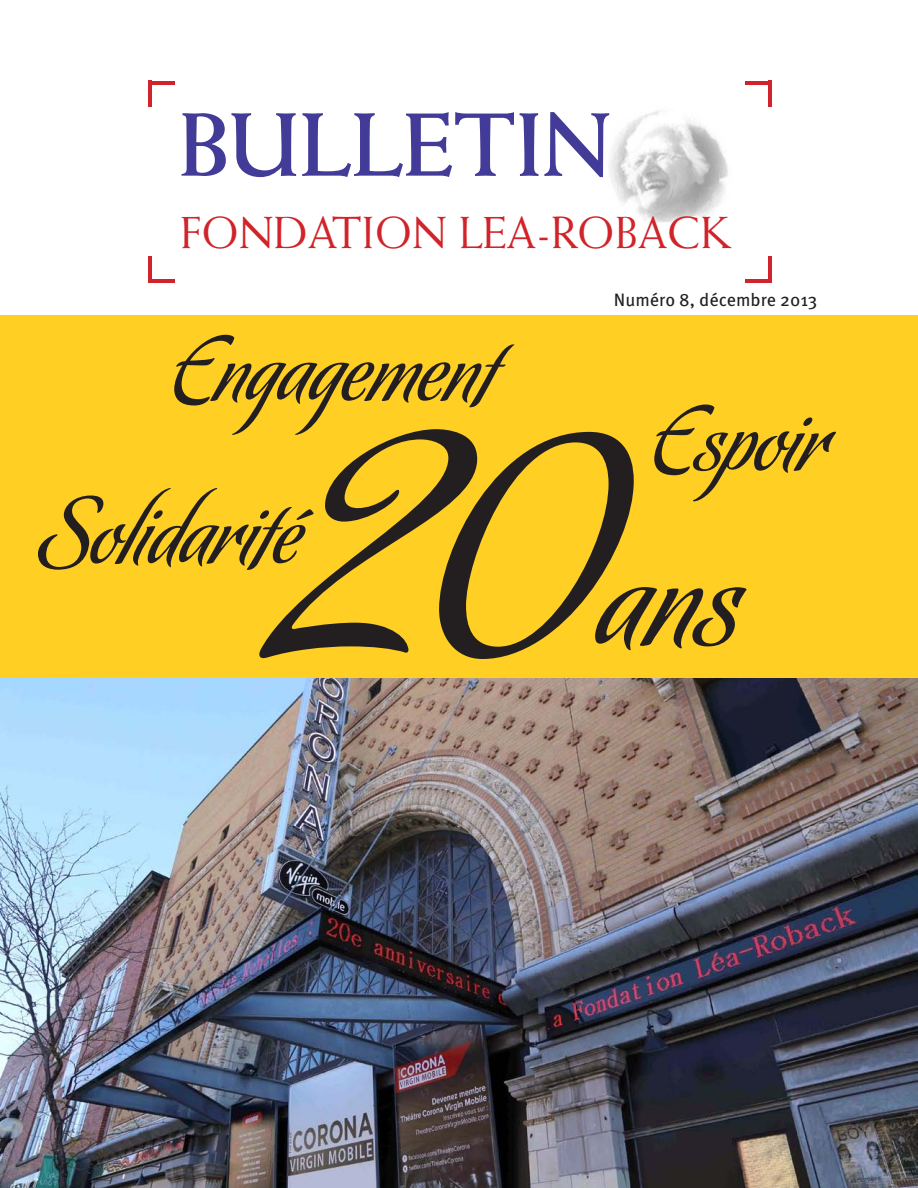
<style>
.page{position:relative;width:918px;height:1188px;background:#fff}
.page>*{position:absolute;margin:0;border:0;box-sizing:border-box;transform-origin:0 0}
.t1{font:300px "Koziupack";color:#231f20}
.t2{font:138px "Koziupack";color:#231f20}
.t3{font:90px "Koziupack";letter-spacing:-.01em;color:#231f20}
.t4{font:700 90px "Weiss";color:#433b98}
.t5{font:45px "Weiss";color:#d1232a}
.t6{font:18px "Meta Pro";color:#231f20}
</style>
<div class="page">
<div style="left:0;top:315px;width:918px;height:364px;background:#ffcf24"></div>
<img style="left:609px;top:111px;width:119px;height:111px">
<hr style="left:148px;top:81px;width:4px;height:26px;background:#d1232a">
<hr style="left:148px;top:81px;width:27px;height:3px;background:#d1232a">
<hr style="left:768px;top:256px;width:4px;height:25px;background:#d1232a">
<hr style="left:746px;top:279px;width:26px;height:4px;background:#d1232a">
<hr style="left:746px;top:81px;width:26px;height:3px;background:#d1232a">
<hr style="left:768px;top:81px;width:4px;height:26px;background:#d1232a">
<hr style="left:150px;top:279px;width:25px;height:4px;background:#d1232a">
<hr style="left:148px;top:256px;width:4px;height:27px;background:#d1232a">
<img style="left:0;top:678px;width:918px;height:510px">
<p class="t4" style="left:178px;top:92px;width:435px">BULLETIN</p>
<p class="t5" style="left:181px;top:206px;width:552px">FONDATION LEA-ROBACK</p>
<p class="t6" style="left:614px;top:288px;width:205px">Numéro 8, décembre 2013</p>
<p class="t3" style="left:175px;top:316px;width:321px">Engagement</p>
<p class="t3" style="left:655px;top:386px;width:174px">Espoir</p>
<p class="t1" style="left:280px;top:365px;width:326px">20</p>
<p class="t3" style="left:38px;top:479px;width:264px">Solidarité</p>
<p class="t2" style="left:595px;top:516px;width:146px">ans</p>
</div>
